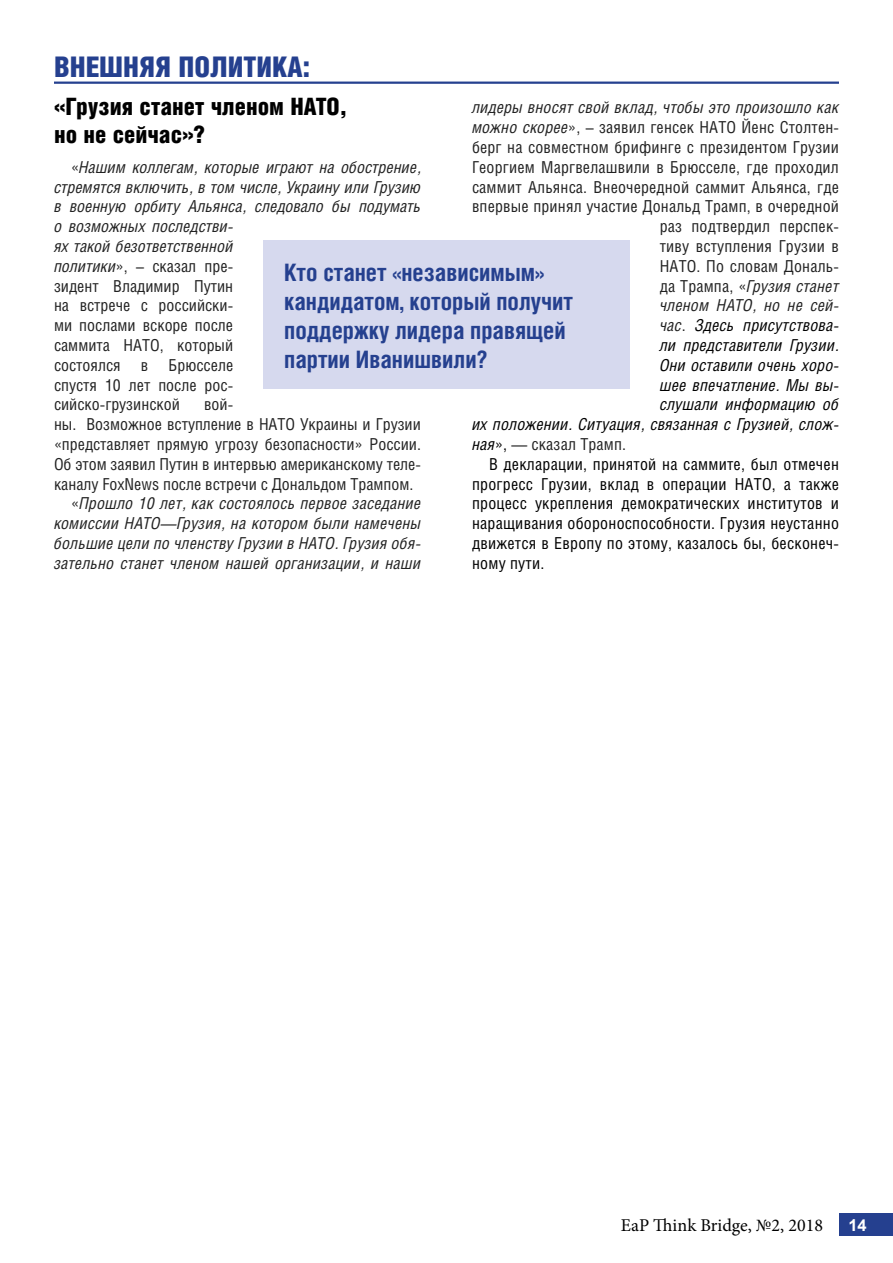
<style>
.page{position:relative;width:893px;height:1263px;background:#fff}
.page>*{position:absolute;margin:0;border:0;box-sizing:border-box;transform-origin:0 0}
.t1{font:900 28.5px "Helios Cond";color:#25408f}
.t2{font:700 24px/28.8px "Helios Cond";color:#25408f}
.t3{font:900 24px "Helios Cond";color:#000}
.t4{font:18px "Minion Pro";color:#000}
.t5{font:italic 16.5px/19.8px "Helios Cond";letter-spacing:.01em;color:#222}
.t6{font:16.5px "Helios Cond";letter-spacing:.01em;color:#222}
.t7{font:16.5px "Helios Cond";letter-spacing:.015em;color:#000}
.t8{font:italic 16.5px "Helios Cond";letter-spacing:.01em;color:#000}
.t9{font:700 16.5px "Arial";color:#fff}
.s1{font-style:italic}
.s2{font-style:normal}
.s3{color:#222}
.s4{font-style:normal;color:#222}
.s5{font-style:italic;color:#000}
.s6{color:#000}
</style>
<div class="page">
<div style="left:840px;top:1213px;width:53px;height:23px;background:#25408f"></div>
<hr style="left:54px;top:82px;width:785px;height:2px;background:#25408f">
<div style="left:263px;top:240px;width:367px;height:149px;background:#d6d9ee"></div>
<h1 class="t1" style="left:54px;top:51px;width:258px">Внешняя политика:</h1>
<h2 class="t3" style="left:54px;top:92px;width:250px">«Грузия станет членом НАТО</h2>
<p class="t5" style="left:472px;top:97px;width:368px">лидеры вносят свой вклад, чтобы это произошло как</p>
<p class="t6" style="left:472px;top:117px;width:368px"><span class="s1">можно скорее</span>», – заявил генсек НАТО Йенс Столтен-</p>
<p class="t6" style="left:472px;top:137px;width:368px">берг на совместном брифинге с президентом Грузии</p>
<p class="t6" style="left:472px;top:157px;width:368px">Георгием Маргвелашвили в Брюсселе, где проходил</p>
<p class="t6" style="left:472px;top:177px;width:368px">саммит Альянса. Внеочередной саммит Альянса, где</p>
<p class="t6" style="left:472px;top:197px;width:368px">впервые принял участие Дональд Трамп, в очередной</p>
<p class="t6" style="left:660px;top:216px;width:181px">раз подтвердил перспек-</p>
<p class="t6" style="left:660px;top:236px;width:181px">тиву вступления Грузии в</p>
<p class="t6" style="left:660px;top:256px;width:181px">НАТО. По словам Дональ-</p>
<p class="t5" style="left:660px;top:276px;width:181px"><span class="s2">да Трампа, «</span>Грузия станет</p>
<p class="t5" style="left:660px;top:295px;width:181px">членом НАТО, но не сей-</p>
<p class="t8" style="left:660px;top:315px;width:181px"><span class="s3">час</span><span class="s4">.</span> Здесь присутствова-</p>
<p class="t8" style="left:660px;top:335px;width:181px">ли представители Грузии.</p>
<p class="t8" style="left:660px;top:355px;width:181px">Они оставили очень хоро-</p>
<p class="t8" style="left:660px;top:375px;width:181px">шее впечатление. Мы вы-</p>
<p class="t8" style="left:660px;top:395px;width:181px">слушали информацию об</p>
<p class="t8" style="left:472px;top:414px;width:368px">их положении. Ситуация, связанная с Грузией, слож-</p>
<p class="t6" style="left:472px;top:434px;width:156px"><span class="s5">ная</span><span class="s6">»,</span> — сказал Трамп.</p>
<p class="t7" style="left:489px;top:454px;width:351px">В декларации, принятой на саммите, был отмечен</p>
<p class="t7" style="left:472px;top:474px;width:368px">прогресс Грузии, вклад в операции НАТО, а также</p>
<p class="t7" style="left:472px;top:494px;width:368px">процесс укрепления демократических институтов и</p>
<p class="t7" style="left:472px;top:513px;width:368px">наращивания обороноспособности. Грузия неустанно</p>
<p class="t7" style="left:472px;top:533px;width:368px">движется в Европу по этому, казалось бы, бесконеч-</p>
<p class="t7" style="left:472px;top:553px;width:74px">ному пути.</p>
<h2 class="t3" style="left:340px;top:92px;width:9px">,</h2>
<h2 class="t3" style="left:54px;top:121px;width:153px">но не сейчас»?</h2>
<p class="t5" style="left:54px;top:157px;width:368px;text-indent:17px"><span class="s2">«</span>Нашим коллегам, которые играют на обострение, стремятся включить, в том числе, Украину или Грузию в военную орбиту Альянса, следовало бы подумать о возможных последстви-<br>ях такой безответственной<br>политики<span class="s2">», – сказал пре-<br>зидент Владимир Путин<br>на встрече с российски-<br>ми послами вскоре после<br>саммита НАТО, который<br>состоялся в Брюсселе<br>спустя 10 лет после рос-<br>сийско-грузинской</span></p>
<h2 class="t2" style="left:284px;top:258px;width:290px">Кто станет «независимым» кандидатом, который получит поддержку лидера правящей партии Иванишвили?</h2>
<p class="t6" style="left:204px;top:395px;width:31px">вой-</p>
<p class="t6" style="left:54px;top:414px;width:368px">ны. Возможное вступление в НАТО Украины и Грузии</p>
<p class="t6" style="left:54px;top:434px;width:368px">«представляет прямую угрозу безопасности» России.</p>
<p class="t6" style="left:54px;top:454px;width:368px">Об этом заявил Путин в интервью американскому теле-</p>
<p class="t6" style="left:54px;top:474px;width:361px">каналу FoxNews после встречи с Дональдом Трампом.</p>
<p class="t5" style="left:71px;top:493px;width:351px"><span class="s2">«</span>Прошло 10 лет, как состоялось первое заседание</p>
<p class="t5" style="left:54px;top:513px;width:368px">комиссии НАТО—Грузия, на котором были намечены</p>
<p class="t5" style="left:54px;top:533px;width:368px">большие цели по членству Грузии в НАТО. Грузия обя-</p>
<p class="t5" style="left:54px;top:553px;width:368px">зательно станет членом нашей организации, и наши</p>
<p class="t4" style="left:621px;top:1213px;width:204px">EaP Think Bridge, №2, 2018</p>
<p class="t9" style="left:848px;top:1214px;width:20px">14</p>
</div>
